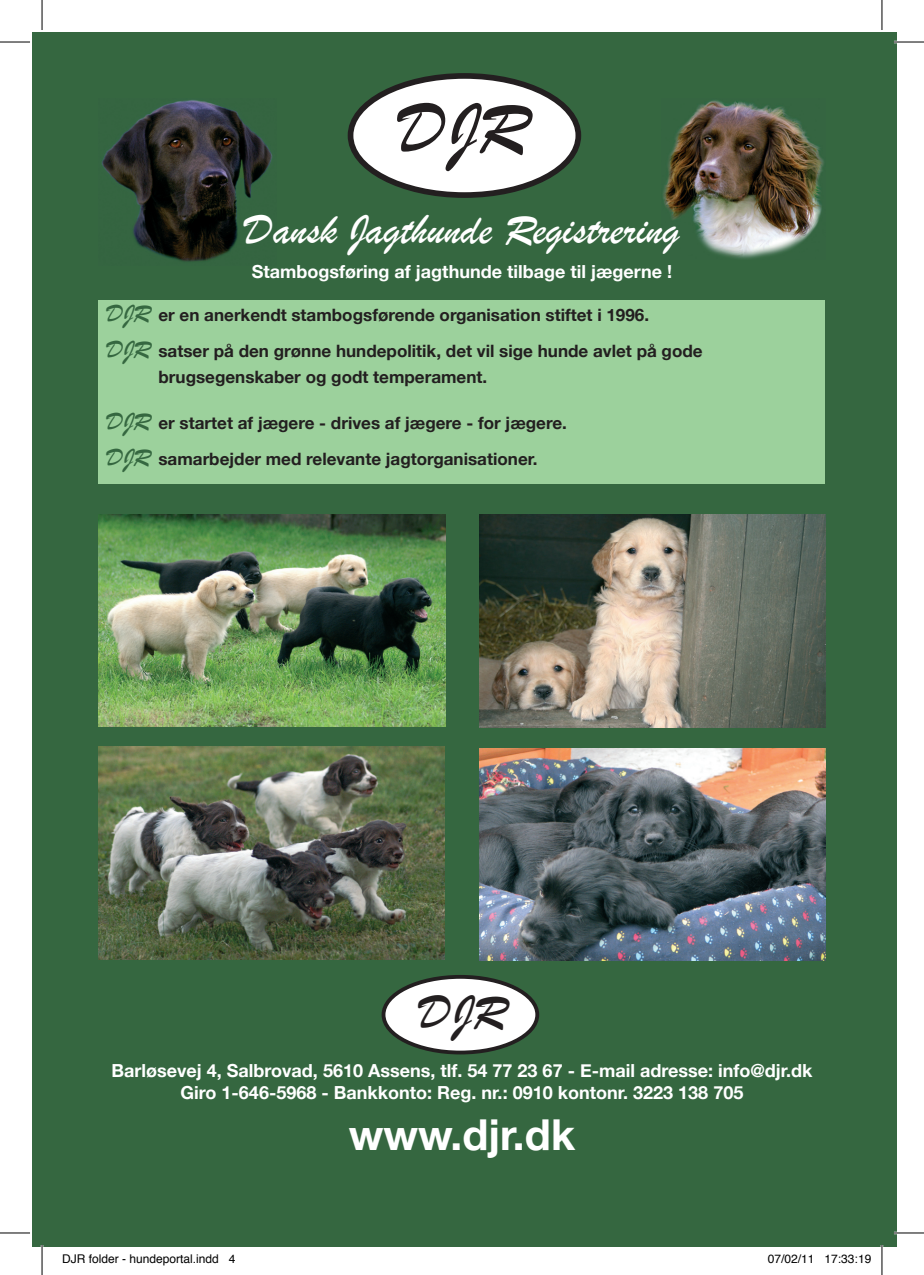
<style>
.page{position:relative;width:924px;height:1275px;background:#fff}
.page>*{position:absolute;margin:0;border:0;box-sizing:border-box;transform-origin:0 0}
.t1{font:73.8px "Brush Script";color:#231f20}
.t2{font:49.8px "Brush Script";color:#231f20}
.t3{font:44px "Brush Script";color:#fff}
.t4{font:700 42.6px "Helvetica Neue";color:#fff}
.t5{font:700 18px/21.6px "Helvetica Neue";color:#fff;text-align:center}
.t6{font:700 17px/36px "Helvetica Neue";color:#231f20}
.t7{font:12px "Helvetica";color:#000}
.s1{font-family:"Brush Script";font-weight:400;font-size:25.6px;color:#356740}
</style>
<div class="page">
<div style="left:32px;top:32px;width:863px;height:1214px;background:#356740"></div>
<div style="left:350px;top:76px;width:228px;height:119px;background:#fff;border-radius:50%"></div>
<div style="left:347px;top:73px;width:234px;height:125px;border:6px solid #231f20;border-radius:50%"></div>
<img style="left:101px;top:100px;width:172px;height:162px">
<img style="left:663px;top:100px;width:161px;height:159px">
<div style="left:99px;top:300px;width:725px;height:183px;background:#9cd19c"></div>
<img style="left:99px;top:514px;width:346px;height:213px">
<img style="left:479px;top:514px;width:345px;height:213px">
<img style="left:99px;top:746px;width:346px;height:213px">
<img style="left:479px;top:748px;width:345px;height:212px">
<div style="left:383px;top:977px;width:154px;height:75px;background:#fff;border-radius:50%"></div>
<div style="left:381px;top:975px;width:158px;height:79px;border:4px solid #231f20;border-radius:50%"></div>
<hr style="left:893px;top:41px;width:30px;height:2px;background:#fff">
<hr style="left:893px;top:1231px;width:30px;height:3px;background:#fff">
<hr style="left:41px;top:1245px;width:2px;height:30px;background:#fff">
<hr style="left:880px;top:1245px;width:2px;height:30px;background:#fff">
<hr style="left:0;top:42px;width:30px;height:1px;background:#000">
<hr style="left:893px;top:42px;width:30px;height:1px;background:#000">
<hr style="left:0;top:1232px;width:30px;height:1px;background:#000">
<hr style="left:893px;top:1232px;width:30px;height:1px;background:#000">
<hr style="left:42px;top:0;width:1px;height:30px;background:#000">
<hr style="left:42px;top:1245px;width:1px;height:30px;background:#000">
<hr style="left:881px;top:0;width:1px;height:30px;background:#000">
<hr style="left:881px;top:1245px;width:1px;height:30px;background:#000">
<h1 class="t1" style="left:398px;top:82px;width:128px">DJR</h1>
<h3 class="t3" style="left:244px;top:203px;width:436px">Dansk Jagthunde Registrering</h3>
<p class="t5" style="left:252px;top:261px;width:421px">Stambogsføring af jagthunde tilbage til jægerne !</p>
<p class="t6" style="left:107px;top:296px;width:597px"><span class="s1">DJR</span> er en anerkendt stambogsførende organisation stiftet i 1996.<br><span class="s1">DJR</span> satser på den grønne hundepolitik, det vil sige hunde avlet på gode</p>
<p class="t6" style="left:158px;top:358px;width:330px">brugsegenskaber og godt temperament.</p>
<p class="t6" style="left:107px;top:404px;width:461px"><span class="s1">DJR</span> er startet af jægere - drives af jægere - for jægere.<br><span class="s1">DJR</span> samarbejder med relevante jagtorganisationer.</p>
<h2 class="t2" style="left:419px;top:981px;width:87px">DJR</h2>
<p class="t5" style="left:111px;top:1059px;width:702px">Barløsevej 4, Salbrovad, 5610 Assens, tlf. 54 77 23 67 - E-mail adresse: info@djr.dk<br>Giro 1-646-5968 - Bankkonto: Reg. nr.: 0910 kontonr. 3223 138 705</p>
<h3 class="t4" style="left:348px;top:1108px;width:228px">www.djr.dk</h3>
<p class="t7" style="left:62px;top:1249px;width:175px">DJR folder - hundeportal.indd 4</p>
<p class="t7" style="left:767px;top:1249px;width:105px">07/02/11 17:33:19</p>
</div>
